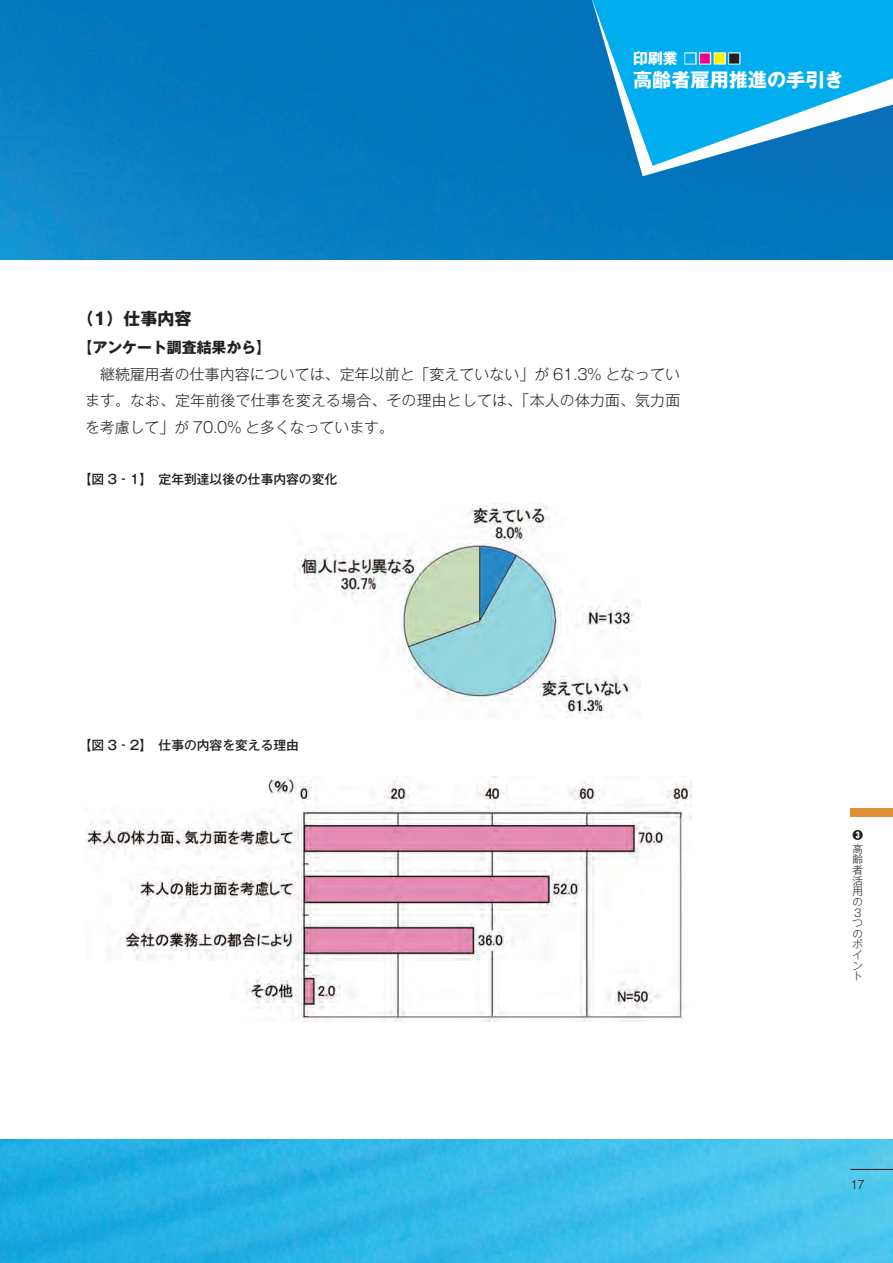
<style>
.page{position:relative;width:893px;height:1263px;background:#fff}
.page>*{position:absolute;margin:0;border:0;box-sizing:border-box;transform-origin:0 0}
.t1{font:700 19.2px "Gothic MB101 Pro";color:#fff}
.t2{font:700 16.95px "Gothic MB101 Pro";color:#231f20}
.t3{font:300 14.85px/26.5px "Gothic MB101 Pro";letter-spacing:.015em;color:#231f20;text-align:justify}
.t4{font:700 14.85px "Gothic MB101 Pro";color:#231f20}
.t5{font:700 14.85px "Gothic MB101 Pro";color:#fff}
.t6{font:500 12.75px "Gothic MB101 Pro";color:#231f20}
.t7{font:300 12.75px "Helvetica";color:#231f20}
.t8{font:300 10.65px/10.6px "Gothic MB101 Pro";color:#231f20}
.t9{font:900 10.65px "Gothic MB101 Pro";color:#231f20}
.s1{font-size:11.7px;color:#00aeef}
.s2{font-size:11.7px;color:#ed028c}
.s3{font-size:11.7px;color:#fff101}
.s4{font-size:11.7px;color:#231f20}
</style>
<div class="page">
<img style="left:0;top:0;width:893px;height:259px">
<img style="left:0;top:1140px;width:893px;height:123px">
<svg style="left:588px;top:166px;width:305px;height:10px;fill:#0472ba"></svg>
<svg style="left:588px;top:0;width:305px;height:166px;fill:#00aeef"></svg>
<img style="left:298px;top:503px;width:340px;height:215px">
<img style="left:85px;top:776px;width:606px;height:246px">
<hr style="left:850px;top:1169px;width:43px;height:1px;background:#231f20">
<div style="left:684px;top:52px;width:13px;height:13px;border:2px solid #fff"></div>
<div style="left:699px;top:52px;width:12px;height:13px;border:2px solid #fff"></div>
<div style="left:714px;top:52px;width:12px;height:13px;border:2px solid #fff"></div>
<div style="left:728px;top:52px;width:12px;height:13px;border:2px solid #fff"></div>
<div style="left:850px;top:808px;width:43px;height:8px;background:#e28f38"></div>
<p class="t5" style="left:633px;top:46px;width:109px">印刷業 <span class="s1">■</span><span class="s2">■</span><span class="s3">■</span><span class="s4">■</span></p>
<p class="t1" style="left:633px;top:64px;width:212px">高齢者雇用推進の手引き</p>
<p class="t2" style="left:77px;top:305px;width:116px">（1）仕事内容</p>
<p class="t4" style="left:78px;top:335px;width:195px">【アンケート調査結果から】</p>
<p class="t3" style="left:85px;top:359px;width:597px">　継続雇用者の仕事内容については、定年以前と「変えていない」が 61.3% となっています。なお、定年前後で仕事を変える場合、その理由としては、「本人の体力面、気力面を考慮して」が 70.0% と多くなっています。</p>
<p class="t6" style="left:79px;top:469px;width:260px">【図 3‐1】　定年到達以後の仕事内容の変化</p>
<p class="t6" style="left:79px;top:735px;width:222px">【図 3‐2】　仕事の内容を変える理由</p>
<p class="t9" style="left:853px;top:825px;width:12px">❸</p>
<p class="t8" style="left:853px;top:842px;width:12px">高齢者活用の<br>３つのポイント</p>
<p class="t7" style="left:850px;top:1176px;width:16px">17</p>
</div>
